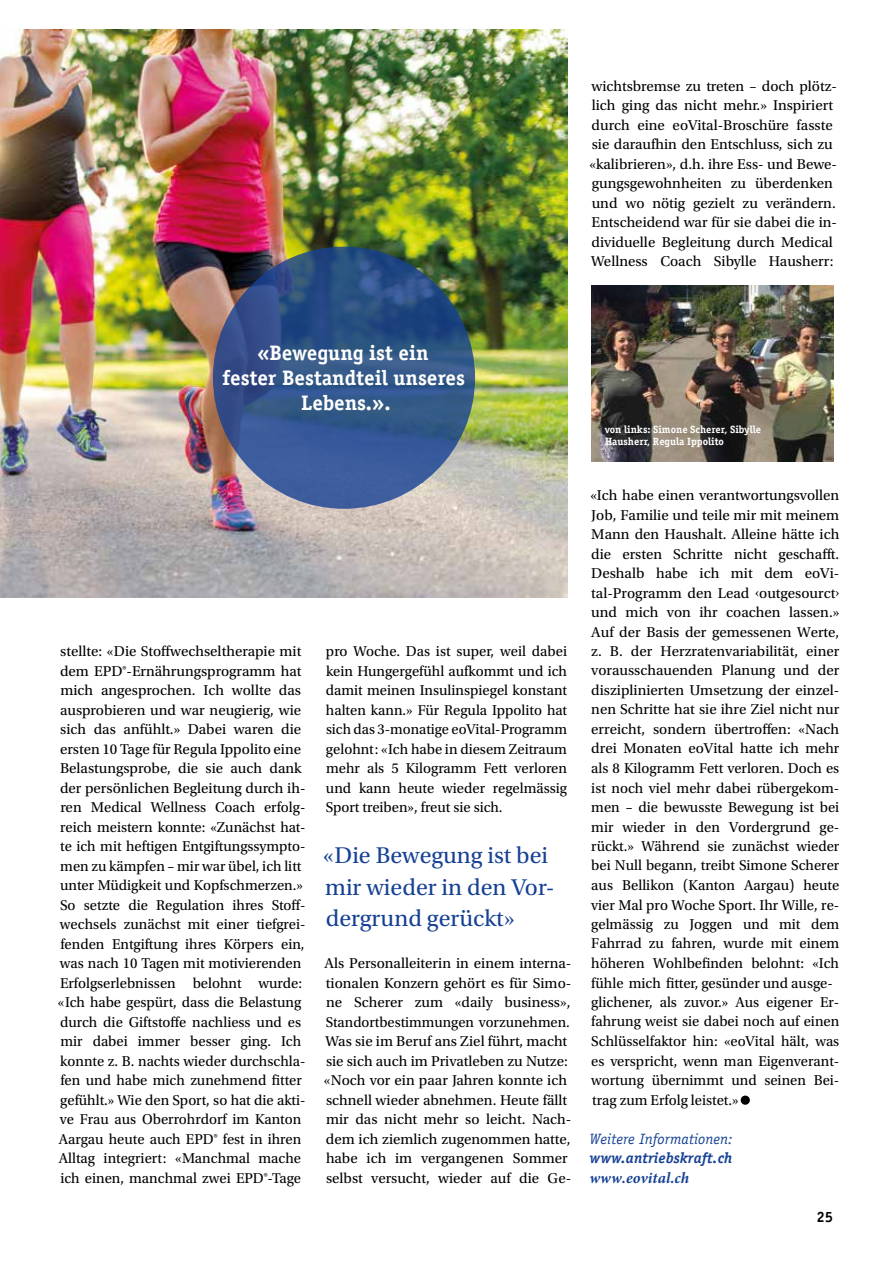
<style>
.page{position:relative;width:893px;height:1263px;background:#fff}
.page>*{position:absolute;margin:0;border:0;box-sizing:border-box;transform-origin:0 0}
.t1{font:24px/31.5px "Utopia Std";color:#164194}
.t2{font:700 21px/25.2px "Officina Serif Std";color:#fff;text-align:center}
.t3{font:italic 700 15.75px "Minion Pro";letter-spacing:.005em;color:#164194}
.t4{font:15px/19.5px "Utopia Std";color:#000}
.t5{font:italic 15px "Officina Serif Std";color:#164194}
.t6{font:italic 700 15px "Officina Serif Std";letter-spacing:.005em;color:#164194}
.t7{font:700 15px "Officina Sans Std";color:#000}
.t8{font:700 10.5px/12.6px "Officina Serif Std";color:#fff}
</style>
<div class="page">
<img style="left:0;top:29px;width:568px;height:569px">
<svg style="left:213px;top:247px;width:262px;height:262px"></svg>
<img style="left:591px;top:286px;width:242px;height:175px">
<div style="left:741px;top:1096px;width:8px;height:8px;background:#000;border-radius:50%"></div>
<div style="left:741px;top:1095px;width:9px;height:10px;border:2px solid #000;border-radius:50%"></div>
<p class="t4" style="left:589px;top:76px;width:249px">wichtsbremse zu treten – doch plötz&shy;lich ging das nicht mehr.» Inspiriert durch eine eoVital-Broschüre fasste sie daraufhin den Entschluss, sich zu «kalibrieren», d.h. ihre Ess- und Bewe&shy;gungsgewohnheiten zu überdenken und wo nötig gezielt zu verändern.<br>Entscheidend war für sie dabei die in&shy;dividuelle Begleitung durch Medical Wellness Coach Sibylle Hausherr:</p>
<h2 class="t2" style="left:222px;top:340px;width:244px">«Bewegung ist ein<br>fester Bestandteil unseres<br>Lebens.».</h2>
<p class="t4" style="left:58px;top:642px;width:249px">stellte: «Die Stoffwechseltherapie mit dem EPD®-Ernährungsprogramm hat mich angesprochen. Ich wollte das ausprobieren und war neugierig, wie sich das anfühlt.» Dabei waren die ersten 10 Tage für Regula Ippolito eine Belastungsprobe, die sie auch dank der persönlichen Begleitung durch ih&shy;ren Medical Wellness Coach erfolg&shy;reich meistern konnte: «Zunächst hat&shy;te ich mit heftigen Entgiftungssympto&shy;men zu kämpfen – mir war übel, ich litt unter Müdigkeit und Kopfschmerzen.» So setzte die Regulation ihres Stoff&shy;wechsels zunächst mit einer tiefgrei&shy;fenden Entgiftung ihres Körpers ein, was nach 10 Tagen mit motivierenden Erfolgserlebnissen belohnt wurde: «Ich habe gespürt, dass die Belastung durch die Giftstoffe nachliess und es mir dabei immer besser ging. Ich konnte z. B. nachts wieder durchschla&shy;fen und habe mich zunehmend fitter gefühlt.» Wie den Sport, so hat die akti&shy;ve Frau aus Oberrohrdorf im Kanton Aargau heute auch EPD® fest in ihren Alltag integriert: «Manchmal mache ich einen, manchmal zwei EPD®-Tage</p>
<p class="t4" style="left:326px;top:642px;width:243px;text-align:justify">pro Woche. Das ist super, weil dabei kein Hungergefühl aufkommt und ich damit meinen Insulinspiegel konstant halten kann.» Für Regula Ippolito hat sich das 3-monatige eoVital-Programm gelohnt: «Ich habe in diesem Zeitraum mehr als 5 Kilogramm Fett verloren und kann heute wieder regelmässig Sport treiben», freut sie sich.</p>
<h1 class="t1" style="left:323px;top:840px;width:233px">«Die Bewegung ist bei mir wieder in den Vor&shy;dergrund gerückt»</h1>
<p class="t4" style="left:324px;top:954px;width:249px">Als Personalleiterin in einem interna&shy;tionalen Konzern gehört es für Simo&shy;ne Scherer zum «daily business», Standortbestimmungen vorzunehmen.<br>Was sie im Beruf ans Ziel führt, macht sie sich auch im Privatleben zu Nutze: «Noch vor ein paar Jahren konnte ich schnell wieder abnehmen. Heute fällt mir das nicht mehr so leicht. Nach&shy;dem ich ziemlich zugenommen hatte, habe ich im vergangenen Sommer selbst versucht, wieder auf die Ge-</p>
<p class="t8" style="left:605px;top:423px;width:158px">von links: Simone Scherer, Sibylle<br>Hausherr, Regula Ippolito</p>
<p class="t4" style="left:590px;top:486px;width:250px">«Ich habe einen verantwortungsvollen Job, Familie und teile mir mit meinem Mann den Haushalt. Alleine hätte ich die ersten Schritte nicht geschafft.<br>Deshalb habe ich mit dem eoVi&shy;tal-Programm den Lead ‹outgesourct› und mich von ihr coachen lassen.» Auf der Basis der gemessenen Werte, z. B. der Herzratenvariabilität, einer vorausschauenden Planung und der disziplinierten Umsetzung der einzel&shy;nen Schritte hat sie ihre Ziel nicht nur erreicht, sondern übertroffen: «Nach drei Monaten eoVital hatte ich mehr als 8 Kilogramm Fett verloren. Doch es ist noch viel mehr dabei rübergekom&shy;men – die bewusste Bewegung ist bei mir wieder in den Vordergrund ge&shy;rückt.» Während sie zunächst wieder bei Null begann, treibt Simone Scherer aus Bellikon (Kanton Aargau) heute vier Mal pro Woche Sport. Ihr Wille, re&shy;gelmässig zu Joggen und mit dem Fahrrad zu fahren, wurde mit einem höheren Wohlbefinden belohnt: «Ich fühle mich fitter, gesünder und ausge&shy;glichener, als zuvor.» Aus eigener Er&shy;fahrung weist sie dabei noch auf einen Schlüsselfaktor hin: «eoVital hält, was es verspricht, wenn man Eigenverant&shy;wortung übernimmt und seinen Bei&shy;trag zum Erfolg leistet.»</p>
<p class="t5" style="left:589px;top:1130px;width:145px">Weitere Informationen:</p>
<p class="t6" style="left:589px;top:1149px;width:144px">www.antriebskraft.ch</p>
<p class="t3" style="left:589px;top:1167px;width:101px">www.eovital.ch</p>
<p class="t7" style="left:816px;top:1207px;width:18px">25</p>
</div>
